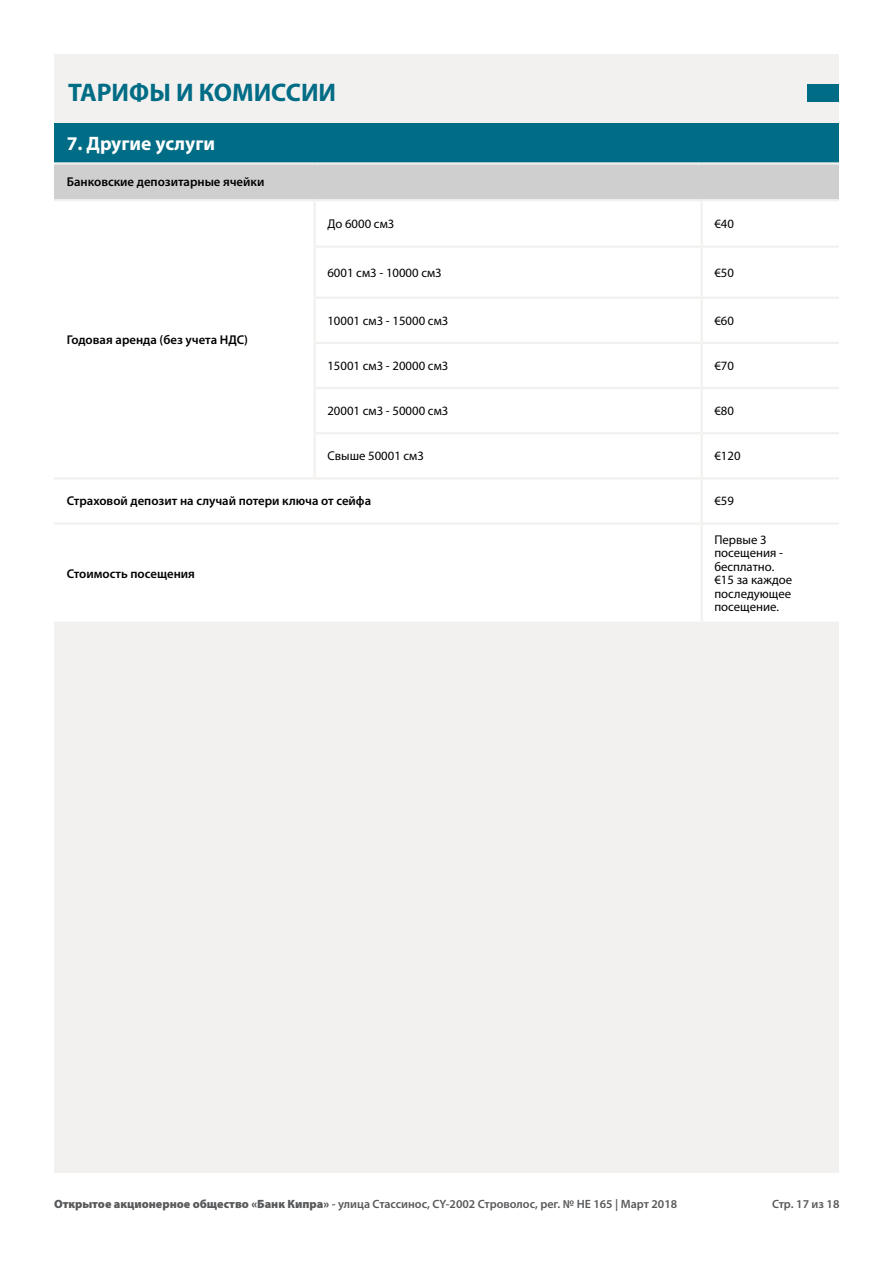
<style>
.page{position:relative;width:893px;height:1263px;background:#fff}
.page>*{position:absolute;margin:0;border:0;box-sizing:border-box;transform-origin:0 0}
.t1{font:700 25.5px "Myriad Pro";color:#006c85}
.t2{font:700 19.5px "Myriad Pro";color:#fff}
.t3{font:12.75px/13.5px "Myriad Pro";color:#000}
.t4{font:600 12.75px "Myriad Pro";color:#000}
.t5{font:600 12px "Myriad Pro";color:#58595b}
.s1{font-weight:900}
</style>
<div class="page">
<div style="left:54px;top:54px;width:785px;height:1118px;background:#f2f1ef"></div>
<div style="left:54px;top:123px;width:785px;height:40px;background:#006c85"></div>
<div style="left:54px;top:163px;width:785px;height:37px;background:#cfcfcf"></div>
<div style="left:54px;top:202px;width:785px;height:419px;background:#fff"></div>
<hr style="left:54px;top:162px;width:261px;height:3px;background:#f2f1ef">
<hr style="left:315px;top:162px;width:387px;height:3px;background:#f2f1ef">
<hr style="left:702px;top:162px;width:137px;height:3px;background:#f2f1ef">
<hr style="left:54px;top:199px;width:261px;height:2px;background:#f2f1ef">
<hr style="left:315px;top:199px;width:387px;height:2px;background:#f2f1ef">
<hr style="left:314px;top:201px;width:2px;height:44px;background:#f2f1ef">
<hr style="left:700px;top:201px;width:3px;height:44px;background:#f2f1ef">
<hr style="left:314px;top:245px;width:388px;height:3px;background:#f2f1ef">
<hr style="left:314px;top:248px;width:2px;height:49px;background:#f2f1ef">
<hr style="left:700px;top:248px;width:3px;height:49px;background:#f2f1ef">
<hr style="left:314px;top:297px;width:388px;height:2px;background:#f2f1ef">
<hr style="left:314px;top:299px;width:2px;height:43px;background:#f2f1ef">
<hr style="left:700px;top:299px;width:3px;height:43px;background:#f2f1ef">
<hr style="left:314px;top:344px;width:2px;height:43px;background:#f2f1ef">
<hr style="left:700px;top:344px;width:3px;height:43px;background:#f2f1ef">
<hr style="left:314px;top:389px;width:2px;height:43px;background:#f2f1ef">
<hr style="left:700px;top:389px;width:3px;height:43px;background:#f2f1ef">
<hr style="left:314px;top:434px;width:2px;height:43px;background:#f2f1ef">
<hr style="left:700px;top:434px;width:3px;height:43px;background:#f2f1ef">
<hr style="left:702px;top:199px;width:137px;height:2px;background:#f2f1ef">
<hr style="left:702px;top:245px;width:137px;height:3px;background:#f2f1ef">
<hr style="left:702px;top:297px;width:137px;height:2px;background:#f2f1ef">
<hr style="left:314px;top:342px;width:388px;height:2px;background:#f2f1ef">
<hr style="left:702px;top:342px;width:137px;height:2px;background:#f2f1ef">
<hr style="left:314px;top:387px;width:388px;height:2px;background:#f2f1ef">
<hr style="left:702px;top:387px;width:137px;height:2px;background:#f2f1ef">
<hr style="left:314px;top:432px;width:388px;height:2px;background:#f2f1ef">
<hr style="left:702px;top:432px;width:137px;height:2px;background:#f2f1ef">
<hr style="left:54px;top:477px;width:261px;height:2px;background:#f2f1ef">
<hr style="left:315px;top:477px;width:387px;height:2px;background:#f2f1ef">
<hr style="left:702px;top:477px;width:137px;height:2px;background:#f2f1ef">
<hr style="left:700px;top:479px;width:3px;height:43px;background:#f2f1ef">
<hr style="left:54px;top:522px;width:261px;height:3px;background:#f2f1ef">
<hr style="left:315px;top:522px;width:387px;height:3px;background:#f2f1ef">
<hr style="left:702px;top:522px;width:137px;height:3px;background:#f2f1ef">
<hr style="left:700px;top:525px;width:3px;height:97px;background:#f2f1ef">
<div style="left:808px;top:84px;width:31px;height:18px;background:#006c85"></div>
<h1 class="t1" style="left:68px;top:76px;width:270px">ТАРИФЫ И КОМИССИИ</h1>
<h2 class="t2" style="left:67px;top:131px;width:150px">7. Другие услуги</h2>
<p class="t4" style="left:67px;top:174px;width:199px">Банковские депозитарные ячейки</p>
<p class="t3" style="left:327px;top:217px;width:68px">До 6000 см3</p>
<p class="t3" style="left:714px;top:217px;width:21px">€40</p>
<p class="t3" style="left:327px;top:265px;width:116px">6001 см3 - 10000 см3</p>
<p class="t3" style="left:714px;top:265px;width:21px">€50</p>
<p class="t3" style="left:327px;top:313px;width:122px">10001 см3 - 15000 см3</p>
<p class="t3" style="left:714px;top:313px;width:21px">€60</p>
<p class="t3" style="left:327px;top:359px;width:122px">15001 см3 - 20000 см3</p>
<p class="t3" style="left:714px;top:359px;width:21px">€70</p>
<p class="t3" style="left:327px;top:404px;width:122px">20001 см3 - 50000 см3</p>
<p class="t3" style="left:714px;top:404px;width:21px">€80</p>
<p class="t3" style="left:327px;top:449px;width:98px">Свыше 50001 см3</p>
<p class="t3" style="left:714px;top:449px;width:28px">€120</p>
<p class="t4" style="left:67px;top:493px;width:306px">Страховой депозит на случай потери ключа от сейфа</p>
<p class="t3" style="left:714px;top:494px;width:21px">€59</p>
<p class="t4" style="left:67px;top:331px;width:183px">Годовая аренда (без учета НДС)</p>
<p class="t4" style="left:67px;top:565px;width:130px">Стоимость посещения</p>
<p class="t3" style="left:714px;top:532px;width:79px">Первые 3 посещения - бесплатно. €15 за каждое последующее посещение.</p>
<p class="t5" style="left:54px;top:1196px;width:625px"><span class="s1">Открытое акционерное общество «Банк Кипра»</span> - улица Стассинос, CY-2002 Строволос, рег. № HE 165 | Март 2018</p>
<p class="t5" style="left:772px;top:1196px;width:69px">Стр. 17 из 18</p>
</div>
